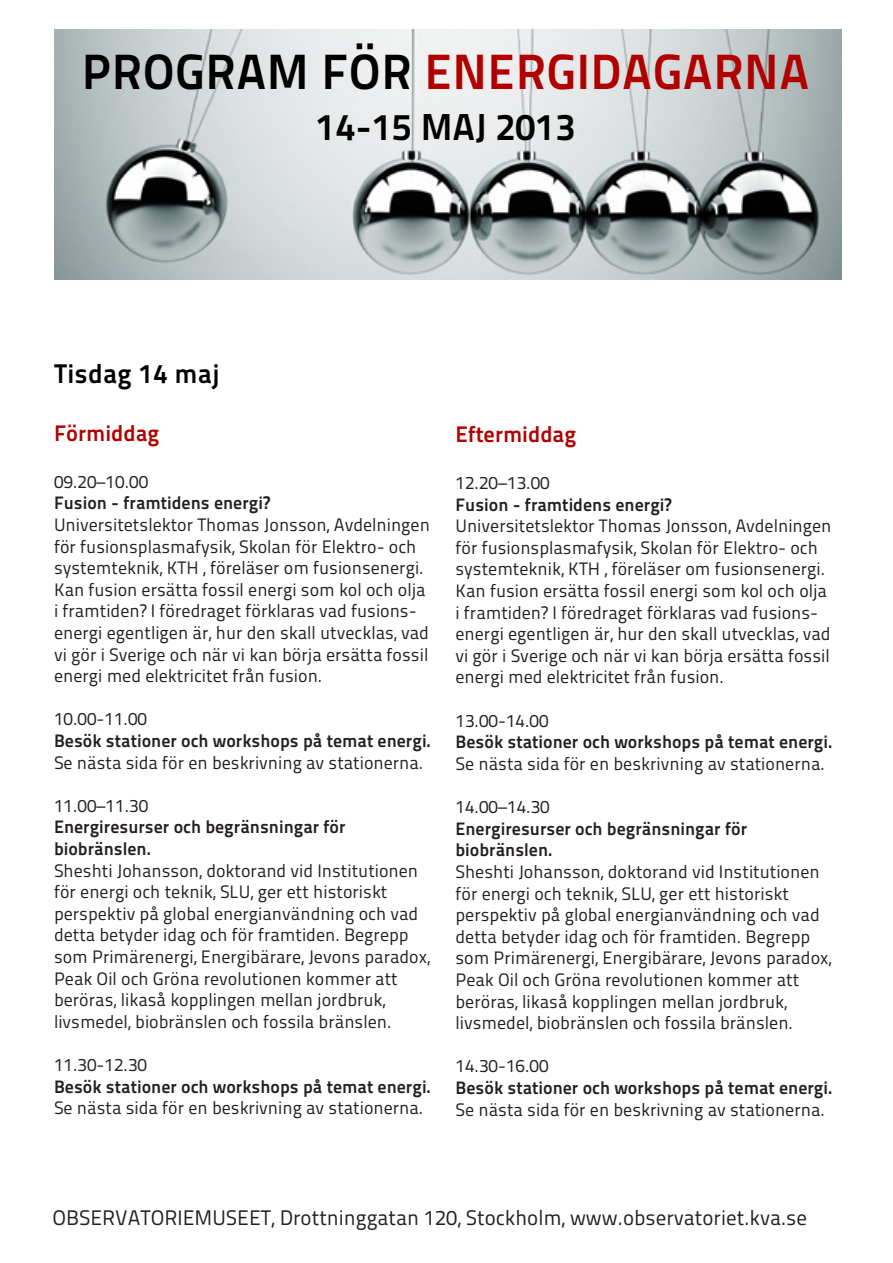
<style>
.page{position:relative;width:893px;height:1263px;background:#fff}
.page>*{position:absolute;margin:0;border:0;box-sizing:border-box;transform-origin:0 0}
.t1{font:49.5px "Titillium Maps 29 L 800 wt";letter-spacing:.01em;color:#b00000}
.t2{font:37.5px "Titillium Maps 29 L 800 wt";color:#000}
.t3{font:27px "Titillium Maps 29 L 800 wt";letter-spacing:.01em;color:#000}
.t4{font:22.5px "Titillium Maps 29 L 800 wt";color:#b00000}
.t5{font:21px "Titillium Maps 29 L 400 wt";color:#231f20}
.t6{font:18px/21.6px "Titillium Maps 29 L 400 wt";color:#231f20}
.t7{font:18px "Titillium Maps 29 L 800 wt";color:#231f20}
.s1{color:#000}
.s2{font-family:"Titillium Maps 29 L 800 wt"}
</style>
<div class="page">
<img style="left:55px;top:29px;width:786px;height:251px">
<p class="t1" style="left:82px;top:33px;width:729px"><span class="s1">PROGRAM FÖR</span> ENERGIDAGARNA</p>
<p class="t2" style="left:316px;top:98px;width:261px">14-15 MAJ 2013</p>
<p class="t3" style="left:54px;top:353px;width:167px">Tisdag 14 maj</p>
<p class="t4" style="left:54px;top:416px;width:107px">Förmiddag</p>
<p class="t6" style="left:54px;top:470px;width:96px">09.20–10.00</p>
<p class="t7" style="left:54px;top:489px;width:217px">Fusion - framtidens energi?</p>
<p class="t6" style="left:54px;top:513px;width:377px">Universitetslektor Thomas Jonsson, Avdelningen för fusionsplasmafysik, Skolan för Elektro- och systemteknik, KTH , föreläser om fusionsenergi.<br>Kan fusion ersätta fossil energi som kol och olja i framtiden? I föredraget förklaras vad fusions&shy;energi egentligen är, hur den skall utvecklas, vad vi gör i Sverige och när vi kan börja ersätta fossil energi med elektricitet från fusion.</p>
<p class="t6" style="left:54px;top:707px;width:95px">10.00-11.00</p>
<p class="t6" style="left:54px;top:729px;width:379px"><span class="s2">Besök stationer och workshops på temat energi.<br></span>Se nästa sida för en beskrivning av stationerna.</p>
<p class="t6" style="left:54px;top:794px;width:96px">11.00–11.30</p>
<p class="t7" style="left:54px;top:813px;width:293px">Energiresurser och begränsningar för</p>
<p class="t7" style="left:54px;top:835px;width:99px">biobränslen.</p>
<p class="t6" style="left:54px;top:858px;width:366px">Sheshti Johansson, doktorand vid Institutionen för energi och teknik, SLU, ger ett historiskt</p>
<p class="t6" style="left:54px;top:902px;width:378px">perspektiv på global energianvändning och vad detta betyder idag och för framtiden. Begrepp som Primärenergi, Energibärare, Jevons paradox, Peak Oil och Gröna revolutionen kommer att beröras, likaså kopplingen mellan jordbruk,</p>
<p class="t6" style="left:54px;top:1010px;width:339px">livsmedel, biobränslen och fossila bränslen.</p>
<p class="t6" style="left:54px;top:1053px;width:95px">11.30-12.30</p>
<p class="t6" style="left:54px;top:1074px;width:379px"><span class="s2">Besök stationer och workshops på temat energi.<br></span>Se nästa sida för en beskrivning av stationerna.</p>
<p class="t4" style="left:455px;top:417px;width:122px">Eftermiddag</p>
<p class="t6" style="left:455px;top:471px;width:96px">12.20–13.00</p>
<p class="t7" style="left:455px;top:490px;width:217px">Fusion - framtidens energi?</p>
<p class="t6" style="left:455px;top:514px;width:377px">Universitetslektor Thomas Jonsson, Avdelningen för fusionsplasmafysik, Skolan för Elektro- och systemteknik, KTH , föreläser om fusionsenergi.<br>Kan fusion ersätta fossil energi som kol och olja i framtiden? I föredraget förklaras vad fusions&shy;energi egentligen är, hur den skall utvecklas, vad vi gör i Sverige och när vi kan börja ersätta fossil energi med elektricitet från fusion.</p>
<p class="t6" style="left:455px;top:709px;width:95px">13.00-14.00</p>
<p class="t6" style="left:455px;top:730px;width:379px"><span class="s2">Besök stationer och workshops på temat energi.<br></span>Se nästa sida för en beskrivning av stationerna.</p>
<p class="t6" style="left:455px;top:795px;width:96px">14.00–14.30</p>
<p class="t7" style="left:455px;top:814px;width:293px">Energiresurser och begränsningar för</p>
<p class="t7" style="left:455px;top:836px;width:99px">biobränslen.</p>
<p class="t6" style="left:455px;top:860px;width:366px">Sheshti Johansson, doktorand vid Institutionen för energi och teknik, SLU, ger ett historiskt</p>
<p class="t6" style="left:455px;top:903px;width:378px">perspektiv på global energianvändning och vad detta betyder idag och för framtiden. Begrepp som Primärenergi, Energibärare, Jevons paradox, Peak Oil och Gröna revolutionen kommer att beröras, likaså kopplingen mellan jordbruk,</p>
<p class="t6" style="left:455px;top:1011px;width:339px">livsmedel, biobränslen och fossila bränslen.</p>
<p class="t6" style="left:455px;top:1054px;width:95px">14.30-16.00</p>
<p class="t6" style="left:455px;top:1076px;width:379px"><span class="s2">Besök stationer och workshops på temat energi.<br></span>Se nästa sida för en beskrivning av stationerna.</p>
<p class="t5" style="left:52px;top:1202px;width:756px">OBSERVATORIEMUSEET, Drottninggatan 120, Stockholm, www.observatoriet.kva.se</p>
</div>
